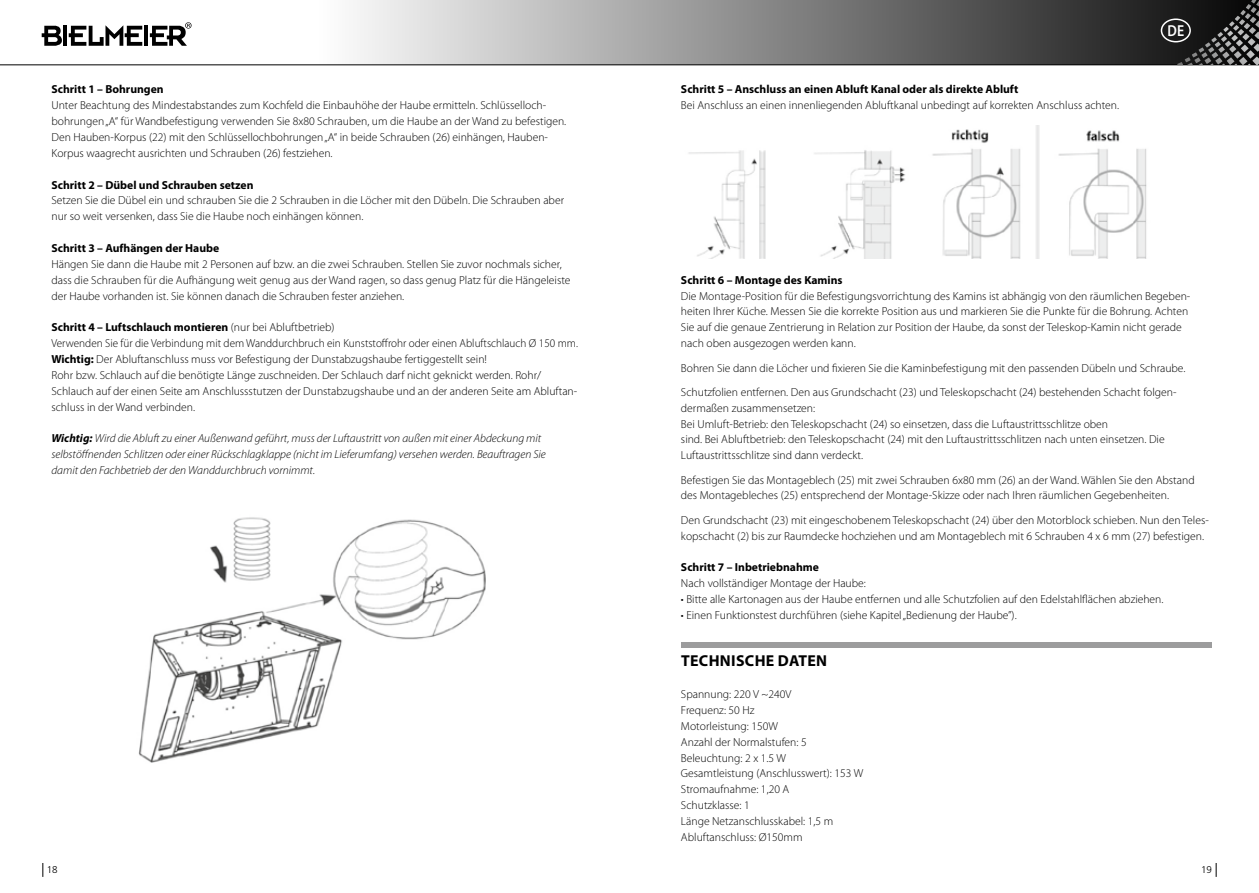
<style>
.page{position:relative;width:1259px;height:893px;background:#fff}
.page>*{position:absolute;margin:0;border:0;box-sizing:border-box;transform-origin:0 0}
.t1{font:700 15.9px "Myriad Pro";letter-spacing:.02em;color:#000}
.t2{font:600 15.9px "Myriad Pro";color:#fff;scale:.87 1}
.t3{font:300 11.7px/15.9px "Myriad Pro";color:#000}
.t4{font:italic 300 11.7px/15.9px "Myriad Pro";color:#000}
.t5{font:700 11.7px "Myriad Pro";color:#000}
.t6{font:300 9.75px "Frutiger LT Std";color:#000}
.s1{font-weight:700}
</style>
<div class="page">
<svg style="left:43px;top:863px;width:1px;height:14px"></svg>
<svg style="left:1215px;top:863px;width:1px;height:14px"></svg>
<svg style="left:42px;top:26px;width:20px;height:20px"></svg>
<hr style="left:63px;top:26px;width:4px;height:20px;background:#000">
<svg style="left:69px;top:25px;width:73px;height:21px"></svg>
<hr style="left:144px;top:26px;width:4px;height:20px;background:#000">
<svg style="left:150px;top:22px;width:41px;height:24px"></svg>
<div style="left:315px;top:0;width:944px;height:65px;background:linear-gradient(to right,#f9f9f9,#131313)"></div>
<hr style="left:0;top:64px;width:1259px;height:1px;background:#000">
<svg style="left:1223px;top:0;width:36px;height:34px"></svg>
<img style="left:138px;top:517px;width:348px;height:246px">
<img style="left:689px;top:126px;width:458px;height:132px">
<div style="left:681px;top:642px;width:530px;height:6px;background:#9c9c9d"></div>
<div style="left:1160px;top:18px;width:31px;height:24px;border:2px solid #fff;border-radius:50%"></div>
<p class="t5" style="left:51px;top:83px;width:114px">Schritt 1 – Bohrungen</p>
<p class="t3" style="left:51px;top:98px;width:516px">Unter Beachtung des Mindestabstandes zum Kochfeld die Einbauhöhe der Haube ermitteln. Schlüsselloch&shy;bohrungen „A“ für Wandbefestigung verwenden Sie 8x80 Schrauben, um die Haube an der Wand zu befestigen.<br>Den Hauben-Korpus (22) mit den Schlüssellochbohrungen „A“ in beide Schrauben (26) einhängen, Hauben-Korpus waagrecht ausrichten und Schrauben (26) festziehen.</p>
<p class="t5" style="left:51px;top:178px;width:203px">Schritt 2 – Dübel und Schrauben setzen</p>
<p class="t3" style="left:51px;top:193px;width:514px">Setzen Sie die Dübel ein und schrauben Sie die 2 Schrauben in die Löcher mit den Dübeln. Die Schrauben aber nur so weit versenken, dass Sie die Haube noch einhängen können.</p>
<p class="t5" style="left:51px;top:242px;width:169px">Schritt 3 – Aufhängen der Haube</p>
<p class="t3" style="left:51px;top:256px;width:520px">Hängen Sie dann die Haube mit 2 Personen auf bzw. an die zwei Schrauben. Stellen Sie zuvor nochmals sicher, dass die Schrauben für die Aufhängung weit genug aus der Wand ragen, so dass genug Platz für die Hängeleiste der Haube vorhanden ist. Sie können danach die Schrauben fester anziehen.</p>
<p class="t3" style="left:51px;top:320px;width:528px"><span class="s1">Schritt 4 – Luftschlauch montieren</span> (nur bei Abluftbetrieb)<br>Verwenden Sie für die Verbindung mit dem Wanddurchbruch ein Kunststoffrohr oder einen Abluftschlauch Ø 150 mm.<br><span class="s1">Wichtig:</span> Der Abluftanschluss muss vor Befestigung der Dunstabzugshaube fertiggestellt sein!<br>Rohr bzw. Schlauch auf die benötigte Länge zuschneiden. Der Schlauch darf nicht geknickt werden. Rohr/ Schlauch auf der einen Seite am Anschlussstutzen der Dunstabzugshaube und an der anderen Seite am Abluftan&shy;schluss in der Wand verbinden.</p>
<p class="t4" style="left:51px;top:431px;width:496px"><span class="s1">Wichtig:</span> Wird die Abluft zu einer Außenwand geführt, muss der Luftaustritt von außen mit einer Abdeckung mit selbstöffnenden Schlitzen oder einer Rückschlagklappe (nicht im Lieferumfang) versehen werden. Beauftragen Sie damit den Fachbetrieb der den Wanddurchbruch vornimmt.</p>
<p class="t5" style="left:681px;top:83px;width:339px">Schritt 5 – Anschluss an einen Abluft Kanal oder als direkte Abluft</p>
<p class="t3" style="left:681px;top:98px;width:440px">Bei Anschluss an einen innenliegenden Abluftkanal unbedingt auf korrekten Anschluss achten.</p>
<h1 class="t2" style="left:1167px;top:21px;width:21px">DE</h1>
<p class="t5" style="left:681px;top:273px;width:163px">Schritt 6 – Montage des Kamins</p>
<p class="t3" style="left:681px;top:288px;width:511px">Die Montage-Position für die Befestigungsvorrichtung des Kamins ist abhängig von den räumlichen Begeben&shy;heiten Ihrer Küche. Messen Sie die korrekte Position aus und markieren Sie die Punkte für die Bohrung. Achten Sie auf die genaue Zentrierung in Relation zur Position der Haube, da sonst der Teleskop-Kamin nicht gerade nach oben ausgezogen werden kann.</p>
<p class="t3" style="left:681px;top:356px;width:506px;line-height:24.3px">Bohren Sie dann die Löcher und fixieren Sie die Kaminbefestigung mit den passenden Dübeln und Schraube.<br>Schutzfolien entfernen. Den aus Grundschacht (23) und Teleskopschacht (24) bestehenden Schacht folgen-</p>
<p class="t3" style="left:681px;top:400px;width:485px">dermaßen zusammensetzen:<br>Bei Umluft-Betrieb: den Teleskopschacht (24) so einsetzen, dass die Luftaustrittsschlitze oben<br>sind. Bei Abluftbetrieb: den Teleskopschacht (24) mit den Luftaustrittsschlitzen nach unten einsetzen. Die Luftaustrittsschlitze sind dann verdeckt.</p>
<p class="t3" style="left:681px;top:472px;width:515px">Befestigen Sie das Montageblech (25) mit zwei Schrauben 6x80 mm (26) an der Wand. Wählen Sie den Abstand des Montagebleches (25) entsprechend der Montage-Skizze oder nach Ihren räumlichen Gegebenheiten.</p>
<p class="t3" style="left:681px;top:512px;width:529px">Den Grundschacht (23) mit eingeschobenem Teleskopschacht (24) über den Motorblock schieben. Nun den Teles&shy;kopschacht (2) bis zur Raumdecke hochziehen und am Montageblech mit 6 Schrauben 4 x 6 mm (27) befestigen.</p>
<p class="t5" style="left:681px;top:561px;width:139px">Schritt 7 – Inbetriebnahme</p>
<p class="t3" style="left:681px;top:575px;width:186px">Nach vollständiger Montage der Haube:</p>
<p class="t3" style="left:681px;top:591px;width:484px">• Bitte alle Kartonagen aus der Haube entfernen und alle Schutzfolien auf den Edelstahlflächen abziehen.</p>
<p class="t3" style="left:681px;top:607px;width:337px">• Einen Funktionstest durchführen (siehe Kapitel „Bedienung der Haube”).</p>
<h1 class="t1" style="left:681px;top:652px;width:147px">TECHNISCHE DATEN</h1>
<p class="t3" style="left:681px;top:686px;width:184px">Spannung: 220 V ~240V<br>Frequenz: 50 Hz<br>Motorleistung: 150W<br>Anzahl der Normalstufen: 5<br>Beleuchtung: 2 x 1.5 W<br>Gesamtleistung (Anschlusswert): 153 W<br>Stromaufnahme: 1,20 A<br>Schutzklasse: 1<br>Länge Netzanschlusskabel: 1,5 m<br>Abluftanschluss: Ø150mm</p>
<p class="t6" style="left:47px;top:864px;width:12px">18</p>
<p class="t6" style="left:1201px;top:864px;width:12px">19</p>
</div>
